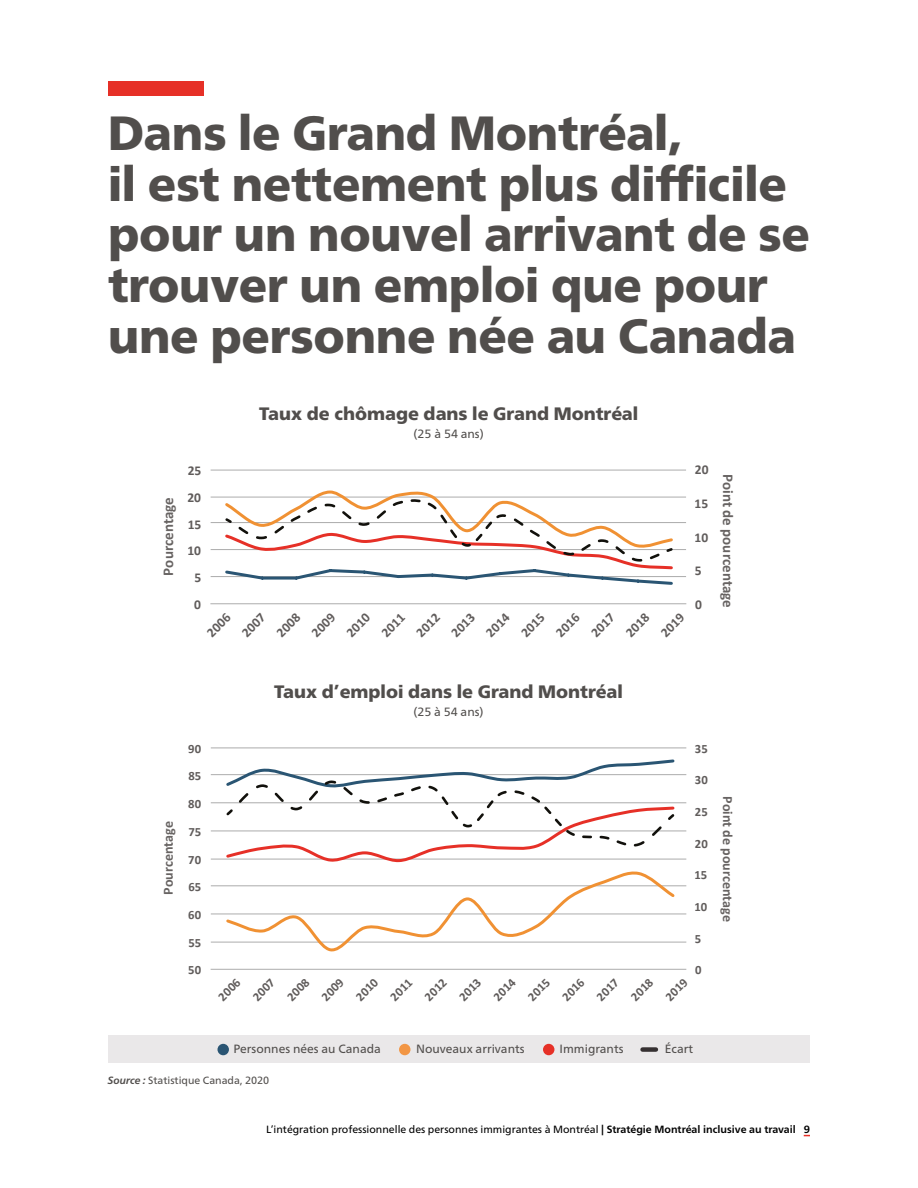
<style>
.page{position:relative;width:918px;height:1188px;background:#fff}
.page>*{position:absolute;margin:0;border:0;box-sizing:border-box;transform-origin:0 0}
.t1{font:900 48px/51px "Frutiger Pro";letter-spacing:-.005em;color:#514e4c}
.t2{font:900 18px "Frutiger Pro";color:#514e4c}
.t3{font:700 15px "Calibri";color:#676362}
.t4{font:700 14.1px "Calibri";color:#676362}
.t5{font:700 13.5px "Calibri";color:#605c5b}
.t6{font:700 12.6px "Calibri";color:#605c5b}
.t7{font:12px "Frutiger Pro";color:#514e4c}
.t8{font:10.5px "Frutiger Pro";color:#000}
.t9{font:10.5px "Frutiger Pro";color:#514e4c}
.s1{font-weight:700;font-style:italic}
.s2{font-weight:700}
</style>
<div class="page">
<div style="left:108px;top:81px;width:95px;height:14px;background:#e63027"></div>
<div style="left:108px;top:1035px;width:702px;height:28px;background:#eae8e9"></div>
<div style="left:218px;top:1044px;width:11px;height:11px;background:#2a5573;border-radius:50%"></div>
<div style="left:543px;top:1044px;width:11px;height:11px;background:#e63027;border-radius:50%"></div>
<div style="left:399px;top:1044px;width:11px;height:11px;background:#f29644;border-radius:50%"></div>
<div style="left:643px;top:1047px;width:13px;height:5px;background:#363132"></div>
<hr style="left:211px;top:470px;width:475px;height:1px;background:#acacac">
<hr style="left:211px;top:497px;width:475px;height:1px;background:#acacac">
<hr style="left:211px;top:522px;width:475px;height:1px;background:#acacac">
<hr style="left:211px;top:549px;width:475px;height:1px;background:#acacac">
<hr style="left:211px;top:576px;width:475px;height:1px;background:#acacac">
<hr style="left:210px;top:603px;width:476px;height:1px;background:#acacac">
<svg style="left:223px;top:490px;width:452px;height:95px"></svg>
<hr style="left:211px;top:748px;width:475px;height:1px;background:#acacac">
<hr style="left:211px;top:774px;width:475px;height:1px;background:#acacac">
<hr style="left:211px;top:802px;width:475px;height:1px;background:#acacac">
<hr style="left:211px;top:831px;width:475px;height:1px;background:#acacac">
<hr style="left:211px;top:859px;width:475px;height:1px;background:#acacac">
<hr style="left:211px;top:885px;width:475px;height:1px;background:#acacac">
<hr style="left:211px;top:914px;width:475px;height:1px;background:#acacac">
<hr style="left:211px;top:942px;width:475px;height:1px;background:#acacac">
<hr style="left:211px;top:969px;width:475px;height:1px;background:#acacac">
<svg style="left:224px;top:871px;width:453px;height:81px"></svg>
<svg style="left:224px;top:759px;width:453px;height:104px"></svg>
<p class="t1" style="left:108px;top:107px;width:703px">Dans le Grand Montréal,<br>il est nettement plus difficile pour un nouvel arrivant de se trouver un emploi que pour une personne née au Canada</p>
<p class="t3" style="left:158px;top:576px;width:80px;rotate:-90deg">Pourcentage</p>
<p class="t2" style="left:259px;top:403px;width:381px">Taux de chômage dans le Grand Montréal</p>
<p class="t7" style="left:414px;top:426px;width:72px">(25 à 54 ans)</p>
<p class="t5" style="left:188px;top:461px;width:15px">25</p>
<p class="t5" style="left:695px;top:460px;width:15px">20</p>
<p class="t5" style="left:187px;top:488px;width:15px">20</p>
<p class="t5" style="left:188px;top:515px;width:15px">15</p>
<p class="t5" style="left:187px;top:541px;width:15px">10</p>
<p class="t5" style="left:195px;top:568px;width:8px">5</p>
<p class="t5" style="left:695px;top:494px;width:15px">15</p>
<p class="t5" style="left:695px;top:528px;width:15px">10</p>
<p class="t5" style="left:695px;top:561px;width:8px">5</p>
<p class="t5" style="left:194px;top:595px;width:8px">0</p>
<p class="t5" style="left:695px;top:595px;width:8px">0</p>
<p class="t5" style="left:202px;top:628px;width:29px;rotate:-45deg">2006</p>
<p class="t5" style="left:237px;top:628px;width:29px;rotate:-45deg">2007</p>
<p class="t5" style="left:272px;top:628px;width:29px;rotate:-45deg">2008</p>
<p class="t5" style="left:307px;top:628px;width:29px;rotate:-45deg">2009</p>
<p class="t5" style="left:342px;top:628px;width:29px;rotate:-45deg">2010</p>
<p class="t5" style="left:377px;top:628px;width:29px;rotate:-45deg">2011</p>
<p class="t5" style="left:412px;top:628px;width:29px;rotate:-45deg">2012</p>
<p class="t5" style="left:447px;top:628px;width:29px;rotate:-45deg">2013</p>
<p class="t5" style="left:481px;top:628px;width:29px;rotate:-45deg">2014</p>
<p class="t5" style="left:517px;top:628px;width:29px;rotate:-45deg">2015</p>
<p class="t5" style="left:551px;top:628px;width:29px;rotate:-45deg">2016</p>
<p class="t5" style="left:586px;top:628px;width:29px;rotate:-45deg">2017</p>
<p class="t5" style="left:621px;top:628px;width:29px;rotate:-45deg">2018</p>
<p class="t5" style="left:656px;top:628px;width:29px;rotate:-45deg">2019</p>
<p class="t3" style="left:739px;top:474px;width:136px;rotate:90deg">Point de pourcentage</p>
<p class="t4" style="left:158px;top:895px;width:75px;rotate:-90deg">Pourcentage</p>
<p class="t6" style="left:188px;top:740px;width:14px">90</p>
<p class="t6" style="left:189px;top:767px;width:14px">85</p>
<p class="t6" style="left:188px;top:795px;width:14px">80</p>
<p class="t6" style="left:188px;top:850px;width:14px">70</p>
<p class="t6" style="left:189px;top:878px;width:14px">65</p>
<p class="t6" style="left:188px;top:906px;width:14px">60</p>
<p class="t6" style="left:189px;top:934px;width:14px">55</p>
<p class="t6" style="left:188px;top:961px;width:14px">50</p>
<p class="t2" style="left:274px;top:681px;width:350px">Taux d’emploi dans le Grand Montréal</p>
<p class="t7" style="left:413px;top:705px;width:72px">(25 à 54 ans)</p>
<p class="t6" style="left:695px;top:740px;width:14px">35</p>
<p class="t6" style="left:695px;top:771px;width:14px">30</p>
<p class="t6" style="left:695px;top:803px;width:14px">25</p>
<p class="t6" style="left:695px;top:835px;width:14px">20</p>
<p class="t6" style="left:695px;top:866px;width:14px">15</p>
<p class="t6" style="left:695px;top:898px;width:14px">10</p>
<p class="t6" style="left:695px;top:930px;width:8px">5</p>
<p class="t6" style="left:695px;top:961px;width:8px">0</p>
<p class="t6" style="left:214px;top:992px;width:27px;rotate:-45deg">2006</p>
<p class="t6" style="left:248px;top:992px;width:27px;rotate:-45deg">2007</p>
<p class="t6" style="left:283px;top:992px;width:27px;rotate:-45deg">2008</p>
<p class="t6" style="left:317px;top:992px;width:27px;rotate:-45deg">2009</p>
<p class="t6" style="left:352px;top:992px;width:27px;rotate:-45deg">2010</p>
<p class="t6" style="left:386px;top:992px;width:27px;rotate:-45deg">2011</p>
<p class="t6" style="left:420px;top:992px;width:27px;rotate:-45deg">2012</p>
<p class="t6" style="left:455px;top:992px;width:27px;rotate:-45deg">2013</p>
<p class="t6" style="left:489px;top:992px;width:27px;rotate:-45deg">2014</p>
<p class="t6" style="left:524px;top:992px;width:27px;rotate:-45deg">2015</p>
<p class="t6" style="left:558px;top:992px;width:27px;rotate:-45deg">2016</p>
<p class="t6" style="left:592px;top:992px;width:27px;rotate:-45deg">2017</p>
<p class="t6" style="left:627px;top:992px;width:27px;rotate:-45deg">2018</p>
<p class="t6" style="left:661px;top:992px;width:27px;rotate:-45deg">2019</p>
<p class="t4" style="left:738px;top:796px;width:127px;rotate:90deg">Point de pourcentage</p>
<p class="t7" style="left:234px;top:1042px;width:149px">Personnes nées au Canada</p>
<p class="t7" style="left:416px;top:1042px;width:110px">Nouveaux arrivants</p>
<p class="t7" style="left:560px;top:1042px;width:65px">Immigrants</p>
<p class="t7" style="left:665px;top:1042px;width:30px">Écart</p>
<p class="t9" style="left:108px;top:1074px;width:163px"><span class="s1">Source :</span> Statistique Canada, 2020</p>
<p class="t8" style="left:266px;top:1122px;width:545px">L’intégration professionnelle des personnes immigrantes à Montréal <span class="s2">| Stratégie Montréal inclusive au travail 9</span></p>
</div>
